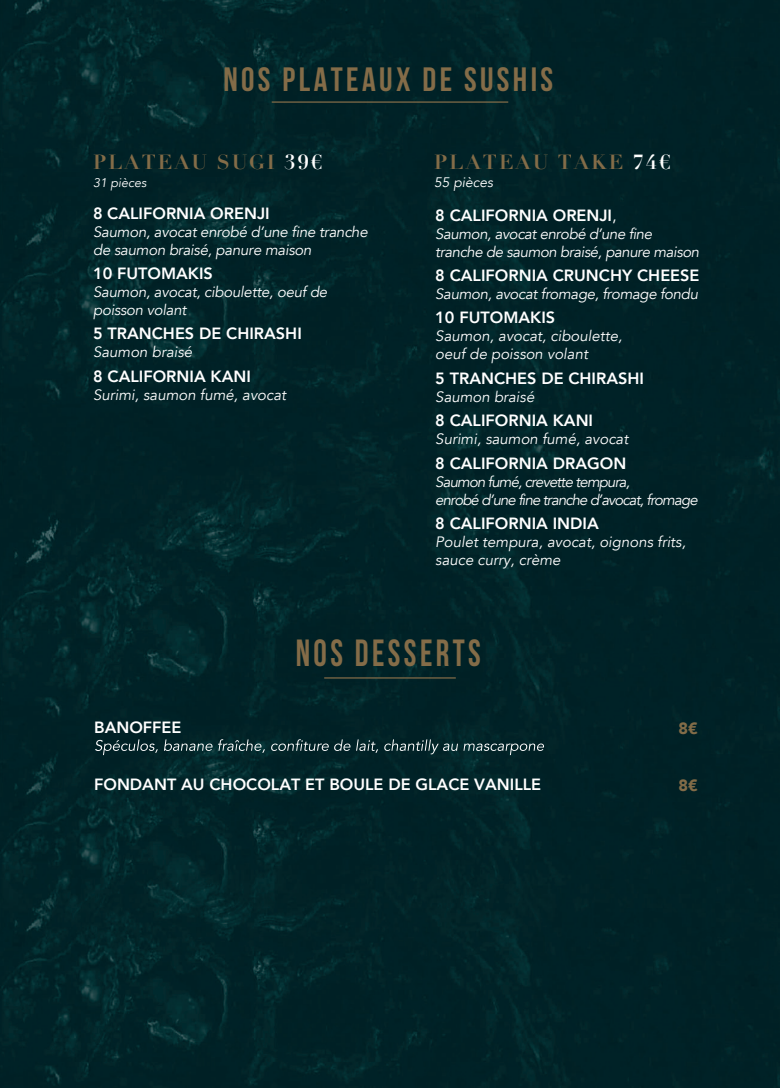
<style>
.page{position:relative;width:780px;height:1088px;background:#fff}
.page>*{position:absolute;margin:0;border:0;box-sizing:border-box;transform-origin:0 0}
.t1{font:700 37.88px "Bebas Neue";letter-spacing:.1em;color:#846c48;scale:.89 1}
.t2{font:700 33.75px "Bebas Neue";letter-spacing:.1em;color:#846c48}
.t3{font:700 20px "Didot";letter-spacing:.1em;color:#836c48}
.t4{font:800 16.25px "Avenir";color:#fff}
.t5{font:900 16.25px "Avenir";color:#836c48}
.t6{font:italic 15px/18px "Avenir";letter-spacing:-.015em;color:#fff}
.t7{font:italic 15px/18px "Avenir";letter-spacing:-.06em;color:#fff}
.t8{font:italic 13.75px "Avenir";color:#fff}
.t9{font:italic 12.5px "Avenir";color:#fff}
.s1{color:#fff}
.s2{font-weight:400}
</style>
<div class="page">
<div style="left:0;top:0;width:779px;height:1088px;background:#002227"></div>
<hr style="left:271px;top:101px;width:237px;height:2px;background:#836c48">
<svg style="left:95px;top:739px;width:448px;height:16px;background:#254347"></svg>
<hr style="left:324px;top:677px;width:131px;height:1px;background:#836c48">
<h2 class="t2" style="left:223px;top:60px;width:331px">NOS PLATEAUX DE SUSHIS</h2>
<h3 class="t3" style="left:93px;top:150px;width:230px">PLATEAU SUGI <span class="s1">39€</span></h3>
<p class="t9" style="left:93px;top:176px;width:55px">31 pièces</p>
<p class="t4" style="left:93px;top:201px;width:178px">8 CALIFORNIA ORENJI</p>
<p class="t6" style="left:93px;top:223px;width:276px">Saumon, avocat enrobé d’une fine tranche de saumon braisé, panure maison</p>
<p class="t4" style="left:93px;top:261px;width:121px">10 FUTOMAKIS</p>
<p class="t6" style="left:93px;top:283px;width:235px">Saumon, avocat, ciboulette, oeuf de poisson volant</p>
<p class="t4" style="left:93px;top:321px;width:210px">5 TRANCHES DE CHIRASHI</p>
<p class="t6" style="left:93px;top:343px;width:100px">Saumon braisé</p>
<p class="t4" style="left:93px;top:363px;width:159px">8 CALIFORNIA KANI</p>
<p class="t6" style="left:93px;top:386px;width:194px">Surimi, saumon fumé, avocat</p>
<h3 class="t3" style="left:434px;top:149px;width:237px">PLATEAU TAKE <span class="s1">74€</span></h3>
<p class="t8" style="left:434px;top:174px;width:60px">55 pièces</p>
<p class="t4" style="left:435px;top:202px;width:183px">8 CALIFORNIA ORENJI<span class="s2">,</span></p>
<p class="t6" style="left:435px;top:225px;width:265px">Saumon, avocat enrobé d’une fine tranche de saumon braisé, panure maison</p>
<p class="t4" style="left:435px;top:263px;width:265px">8 CALIFORNIA CRUNCHY CHEESE</p>
<p class="t6" style="left:435px;top:285px;width:264px">Saumon, avocat fromage, fromage fondu</p>
<p class="t4" style="left:435px;top:305px;width:121px">10 FUTOMAKIS</p>
<p class="t6" style="left:435px;top:328px;width:188px">Saumon, avocat, ciboulette, oeuf de poisson volant</p>
<p class="t4" style="left:435px;top:366px;width:210px">5 TRANCHES DE CHIRASHI</p>
<p class="t6" style="left:435px;top:388px;width:100px">Saumon braisé</p>
<p class="t4" style="left:435px;top:408px;width:159px">8 CALIFORNIA KANI</p>
<p class="t6" style="left:435px;top:430px;width:194px">Surimi, saumon fumé, avocat</p>
<p class="t4" style="left:435px;top:450px;width:192px">8 CALIFORNIA DRAGON</p>
<p class="t7" style="left:435px;top:473px;width:264px">Saumon fumé, crevette tempura,<br>enrobé d’une fine tranche d’avocat, fromage</p>
<p class="t4" style="left:435px;top:511px;width:165px">8 CALIFORNIA INDIA</p>
<p class="t6" style="left:435px;top:533px;width:252px">Poulet tempura, avocat, oignons frits, sauce curry, crème</p>
<h1 class="t1" style="left:295px;top:632px;width:209px">NOS DESSERTS</h1>
<p class="t4" style="left:94px;top:714px;width:89px">BANOFFEE</p>
<p class="t5" style="left:678px;top:714px;width:21px">8€</p>
<p class="t4" style="left:94px;top:771px;width:448px">FONDANT AU CHOCOLAT ET BOULE DE GLACE VANILLE</p>
<p class="t5" style="left:678px;top:771px;width:21px">8€</p>
</div>
